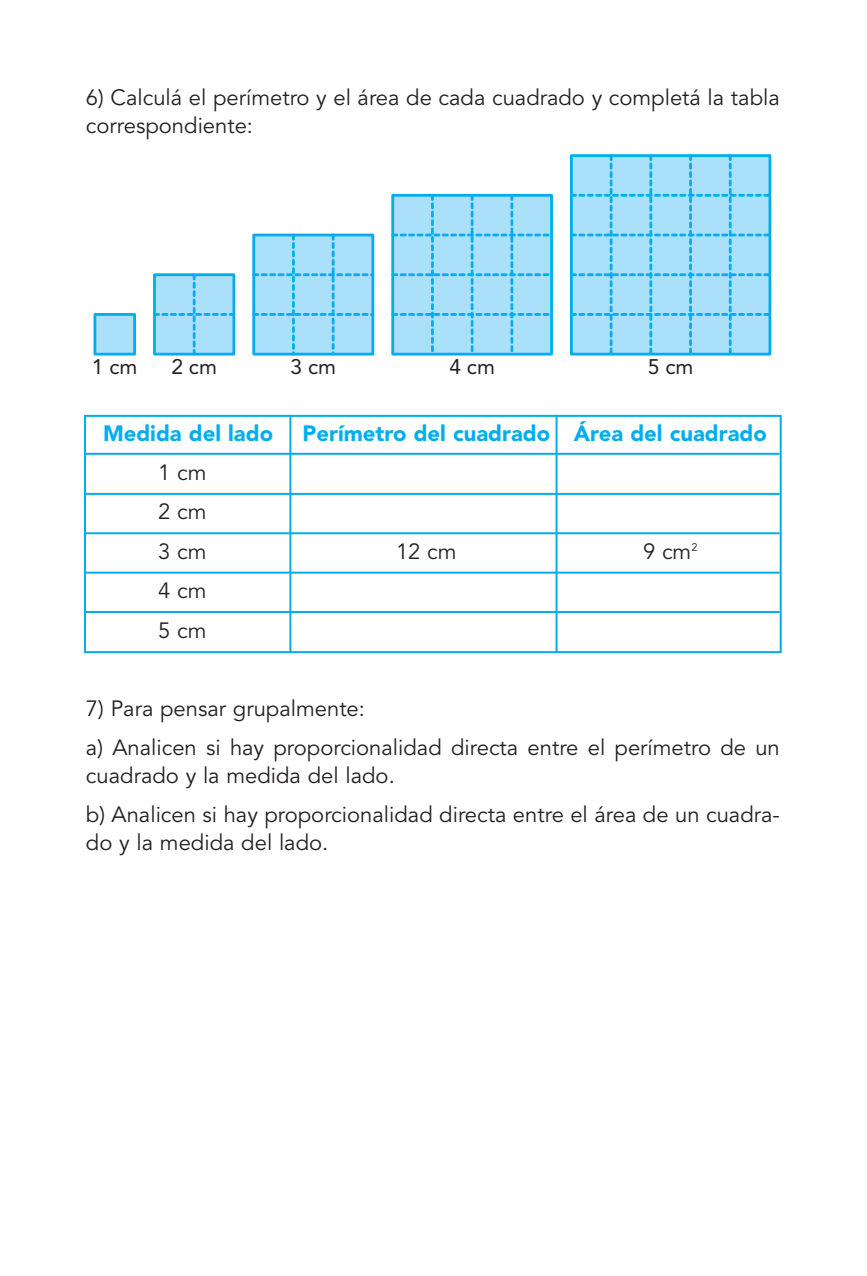
<style>
.page{position:relative;width:867px;height:1276px;background:#fff}
.page>*{position:absolute;margin:0;border:0;box-sizing:border-box;transform-origin:0 0}
.t1{font:22px/39.4px "Avenir";color:#231f20}
.t2{font:900 22px "Avenir";color:#00aeef}
.t3{font:21px "Avenir";color:#231f20}
</style>
<div class="page">
<div style="left:95px;top:314px;width:40px;height:40px;background:#aae0f9"></div>
<div style="left:93px;top:313px;width:43px;height:42px;border:3px solid #00aeef"></div>
<div style="left:153px;top:273px;width:82px;height:82px;border:3px solid #00aeef"></div>
<div style="left:252px;top:233px;width:122px;height:122px;border:3px solid #00aeef"></div>
<div style="left:391px;top:194px;width:162px;height:161px;border:3px solid #00aeef"></div>
<div style="left:570px;top:154px;width:201px;height:201px;border:3px solid #00aeef"></div>
<svg style="left:154px;top:275px;width:80px;height:79px"></svg>
<svg style="left:254px;top:235px;width:119px;height:119px"></svg>
<svg style="left:393px;top:195px;width:158px;height:159px"></svg>
<svg style="left:571px;top:156px;width:199px;height:198px"></svg>
<div style="left:84px;top:415px;width:697px;height:238px;border:2px solid #00aeef"></div>
<hr style="left:86px;top:453px;width:693px;height:2px;background:#00aeef">
<hr style="left:86px;top:493px;width:693px;height:2px;background:#00aeef">
<hr style="left:86px;top:532px;width:693px;height:2px;background:#00aeef">
<hr style="left:86px;top:571px;width:693px;height:2px;background:#00aeef">
<hr style="left:86px;top:611px;width:693px;height:2px;background:#00aeef">
<hr style="left:289px;top:415px;width:2px;height:238px;background:#00aeef">
<hr style="left:555px;top:415px;width:2px;height:238px;background:#00aeef">
<p class="t1" style="left:86px;top:85px;width:695px;line-height:28px">6) Cal cu lá el pe rí me tro y el área de ca da cua dra do y com ple tá la ta bla co rres pon dien te:</p>
<p class="t3" style="left:92px;top:358px;width:47px">1 cm</p>
<p class="t3" style="left:171px;top:358px;width:47px">2 cm</p>
<p class="t3" style="left:290px;top:358px;width:47px">3 cm</p>
<p class="t3" style="left:449px;top:358px;width:47px">4 cm</p>
<p class="t3" style="left:648px;top:358px;width:47px">5 cm</p>
<p class="t2" style="left:103px;top:424px;width:171px">Me di da del la do</p>
<p class="t2" style="left:302px;top:424px;width:465px">Pe rí me tro del cua dra do Área del cua dra do</p>
<p class="t1" style="left:158px;top:454px;width:50px;text-align:justify">1 cm 2 cm 3 cm</p>
<p class="t1" style="left:396px;top:533px;width:62px">12 cm</p>
<p class="t1" style="left:643px;top:533px;width:56px">9 cm<sup>2</sup></p>
<p class="t1" style="left:158px;top:572px;width:50px">4 cm<br>5 cm</p>
<p class="t1" style="left:86px;top:690px;width:695px">7) Pa ra pen sar gru pal men te:<br>a) Ana li cen si hay pro por cio na li dad di rec ta en tre el pe rí me tro de un</p>
<p class="t1" style="left:86px;top:757px;width:695px">cua dra do y la me di da del la do.<br>b) Ana li cen si hay pro por cio na li dad di rec ta en tre el área de un cua dra -</p>
<p class="t1" style="left:86px;top:824px;width:244px">do y la me di da del la do.</p>
</div>
